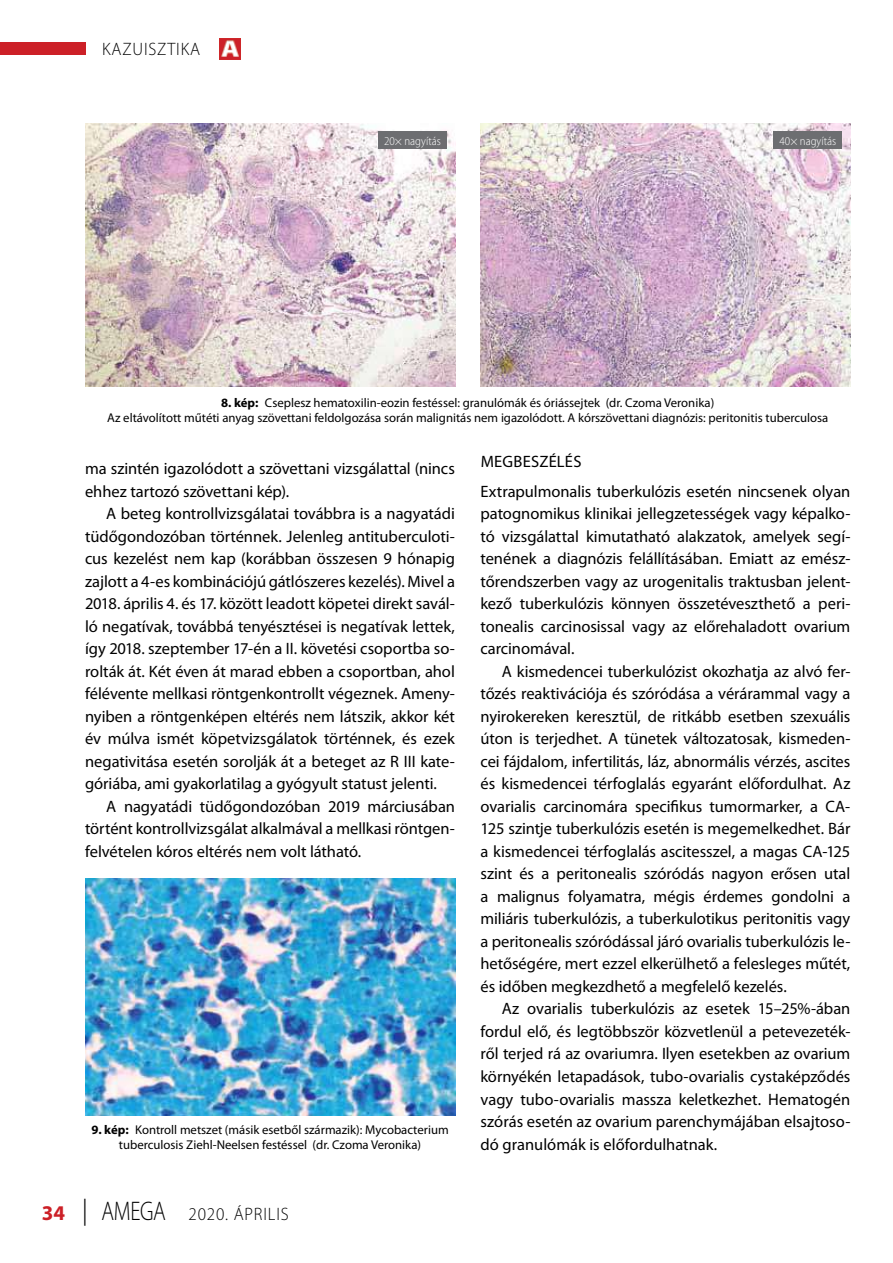
<style>
.page{position:relative;width:893px;height:1263px;background:#fff}
.page>*{position:absolute;margin:0;border:0;box-sizing:border-box;transform-origin:0 0}
.t1{font:300 18px "Myriad Pro";letter-spacing:.05em;color:#000;scale:.95 1}
.t2{font:16.5px/22.5px "Myriad Pro";letter-spacing:-.005em;color:#000;text-align:justify}
.t3{font:12.75px/15.3px "Myriad Pro";color:#000;text-align:center}
.t4{font:300 semi-condensed 12px "Myriad Pro";color:#fff}
.s1{font-weight:700}
.s2{font-weight:700;font-size:21px;color:#cc2027}
.s3{font-size:27px;color:#000101}
.s4{font-size:27px}
</style>
<div class="page">
<div style="left:0;top:43px;width:85px;height:12px;background:#cc2027"></div>
<img style="left:219px;top:38px;width:21px;height:22px">
<img style="left:85px;top:878px;width:370px;height:237px">
<img style="left:85px;top:123px;width:370px;height:264px">
<img style="left:480px;top:123px;width:370px;height:264px">
<div style="left:774px;top:132px;width:68px;height:17px;background:#6d6e71"></div>
<div style="left:378px;top:132px;width:68px;height:17px;background:#6d6e71"></div>
<p class="t1" style="left:102px;top:39px;width:105px">KAZUISZTIKA</p>
<p class="t4" style="left:384px;top:134px;width:58px">20× nagyítás</p>
<p class="t4" style="left:780px;top:134px;width:58px">40× nagyítás</p>
<p class="t3" style="left:107px;top:395px;width:723px"><span class="s1">8. kép:</span> Cseplesz hematoxilin-eozin festéssel: granulómák és óriássejtek (dr. Czoma Veronika)<br>Az eltávolított műtéti anyag szövettani feldolgozása során malignitás nem igazolódott. A kórszövettani diagnózis: peritonitis tuberculosa</p>
<p class="t2" style="left:85px;top:457px;width:371px">ma szintén igazolódott a szövettani vizsgálattal (nincs ehhez tartozó szövettani kép).</p>
<p class="t2" style="left:85px;top:502px;width:371px;text-indent:21px">A beteg kontrollvizsgálatai továbbra is a nagyatádi tüdőgondozóban történnek. Jelenleg antituberculoti&shy;cus kezelést nem kap (korábban összesen 9 hónapig zajlott a 4-es kombinációjú gátlószeres kezelés). Mivel a 2018. április 4. és 17. között leadott köpetei direkt savál&shy;ló negatívak, továbbá tenyésztései is negatívak lettek, így 2018. szeptember 17-én a II. követési csoportba so&shy;rolták át. Két éven át marad ebben a csoportban, ahol félévente mellkasi röntgenkontrollt végeznek. Amen - nyiben a röntgenképen eltérés nem látszik, akkor két év múlva ismét köpetvizsgálatok történnek, és ezek negativitása esetén sorolják át a beteget az R III kate&shy;góriába, ami gyakorlatilag a gyógyult statust jelenti.</p>
<p class="t2" style="left:85px;top:795px;width:371px;text-indent:21px">A nagyatádi tüdőgondozóban 2019 márciusában történt kontrollvizsgálat alkalmával a mellkasi röntgen&shy;felvételen kóros eltérés nem volt látható.</p>
<p class="t3" style="left:91px;top:1122px;width:359px"><span class="s1">9. kép:</span> Kontroll metszet (másik esetből származik): Mycobacterium tuberculosis Ziehl-Neelsen festéssel (dr. Czoma Veronika)</p>
<p class="t1" style="left:42px;top:1204px;width:262px"><span class="s2">34</span> <span class="s3">|</span> <span class="s4">AMEGA</span> 2020. ÁPRILIS</p>
<p class="t2" style="left:480px;top:446px;width:371px;line-height:30px">Meg beszélés<br>Extrapulmonalis tuberkulózis esetén nincsenek olyan</p>
<p class="t2" style="left:480px;top:502px;width:371px">patognomikus klinikai jellegzetességek vagy képalko&shy;tó vizsgálattal kimutatható alakzatok, amelyek segí&shy;tenének a diagnózis felállításában. Emiatt az emész&shy;tőrendszerben vagy az urogenitalis traktusban jelent&shy;kező tuberkulózis könnyen összetéveszthető a peri&shy;tonealis carcinosissal vagy az előrehaladott ovarium carcinomával.</p>
<p class="t2" style="left:480px;top:660px;width:371px;text-indent:21px">A kismedencei tuberkulózist okozhatja az alvó fer&shy;tőzés reaktivációja és szóródása a vérárammal vagy a nyirokereken keresztül, de ritkább esetben szexuális úton is terjedhet. A tünetek változatosak, kismeden&shy;cei fájdalom, infertilitás, láz, abnormális vérzés, ascites és kismedencei térfoglalás egyaránt előfordulhat. Az ovarialis carcinomára specifikus tumormarker, a CA-125 szintje tuberkulózis esetén is megemelkedhet. Bár a kismedencei térfoglalás ascitesszel, a magas CA-125 szint és a peritonealis szóródás nagyon erősen utal a malignus folyamatra, mégis érdemes gondolni a miliáris tuberkulózis, a tuberkulotikus peritonitis vagy a peritonealis szóródással járó ovarialis tuberkulózis le&shy;hetőségére, mert ezzel elkerülhető a felesleges műtét, és időben megkezdhető a megfelelő kezelés.</p>
<p class="t2" style="left:480px;top:997px;width:371px;text-indent:21px">Az ovarialis tuberkulózis az esetek 15–25%-ában fordul elő, és legtöbbször közvetlenül a petevezeték&shy;ről terjed rá az ovariumra. Ilyen esetekben az ovarium környékén letapadások, tubo-ovarialis cystaképződés vagy tubo-ovarialis massza keletkezhet. Hematogén szórás esetén az ovarium parenchymájában elsajtoso&shy;dó granulómák is előfordulhatnak.</p>
</div>
